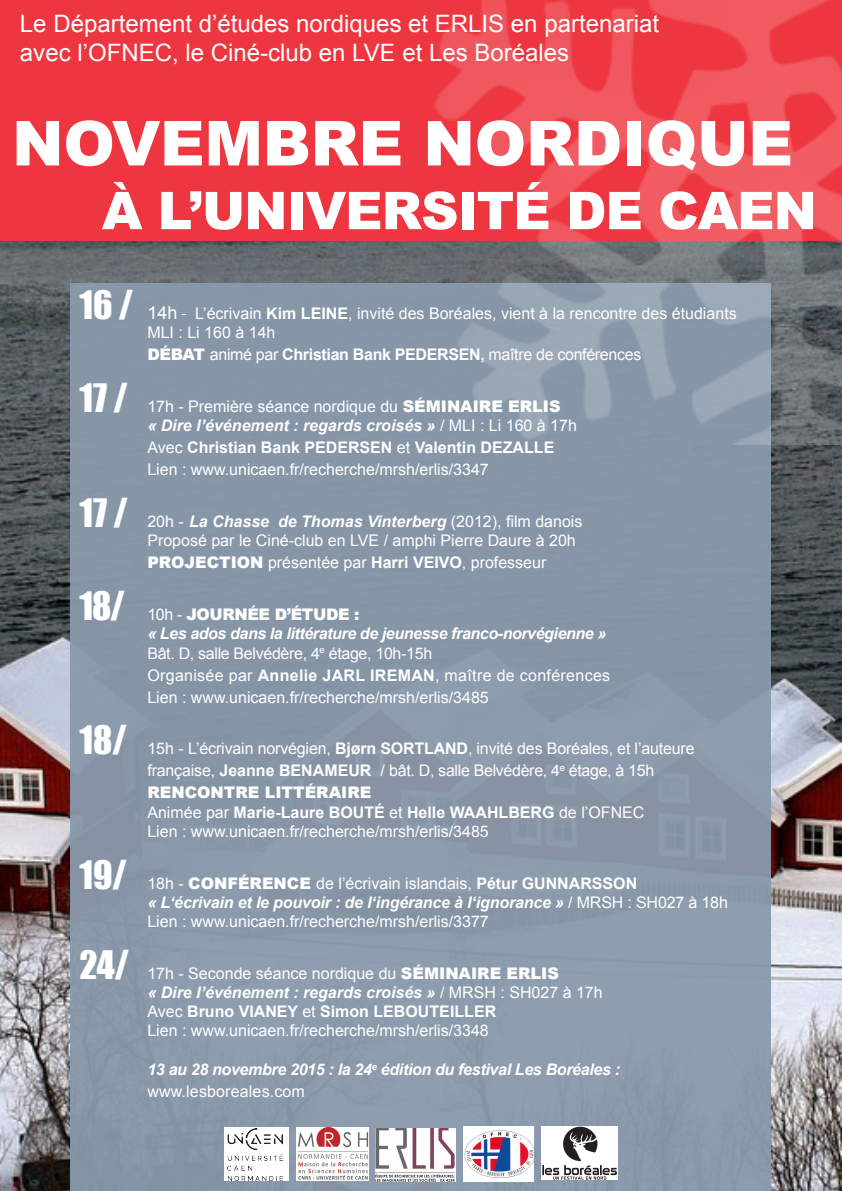
<style>
.page{position:relative;width:842px;height:1191px;background:#fff}
.page>*{position:absolute;margin:0;border:0;box-sizing:border-box;transform-origin:0 0}
.t1{font:900 62px "Arial";letter-spacing:-.005em;color:#fff}
.t2{font:900 52px "Arial";letter-spacing:-.02em;color:#fff}
.t3{font:36px "Impact";color:#fff}
.t4{font:24px "Arial";color:#fff}
.t5{font:16px/19.2px "Arial";color:#fff}
.t6{font:italic 700 16px "Arial";letter-spacing:-.01em;color:#fff}
.t7{font:16px "Arial";letter-spacing:-.02em;color:#fff}
.t8{font:700 16px "Arial";color:#fff}
.t9{font:16px "Arial";letter-spacing:.02em;color:#fff}
.t10{font:900 16px "Arial";letter-spacing:-.025em;color:#fff}
.t11{font:900 16px "Arial";color:#fff}
.s1{font-family:"Impact";font-size:36px}
.s2{font-size:18px}
.s3{font-family:"Calibri";font-size:18px}
.s4{font-weight:700}
.s5{font-weight:900}
.s6{font-weight:400;font-style:normal}
.s7{font-weight:400}
</style>
<div class="page">
<img style="left:0;top:240px;width:842px;height:951px">
<div style="left:0;top:0;width:842px;height:240px;background:#ee3640"></div>
<div style="left:71px;top:283px;width:700px;height:908px;background:#8a9aac"></div>
<img style="left:393px;top:0;width:448px;height:445px">
<img style="left:296px;top:1127px;width:72px;height:53px">
<div style="left:224px;top:1127px;width:64px;height:53px;background:#fff"></div>
<img style="left:228px;top:1128px;width:55px;height:52px">
<img style="left:376px;top:1128px;width:80px;height:53px">
<img style="left:463px;top:1126px;width:71px;height:55px">
<div style="left:541px;top:1126px;width:77px;height:53px;background:#fff"></div>
<svg style="left:542px;top:1126px;width:75px;height:53px"></svg>
<p class="t4" style="left:20px;top:8px;width:640px">Le Département d’études nordiques et ERLIS en partenariat</p>
<p class="t4" style="left:20px;top:37px;width:551px">avec l’OFNEC, le Ciné-club en LVE et Les Boréales</p>
<p class="t1" style="left:12px;top:98px;width:783px">NOVEMBRE NORDIQUE</p>
<p class="t2" style="left:102px;top:173px;width:716px">À L’UNIVERSITÉ DE CAEN</p>
<p class="t5" style="left:147px;top:304px;width:591px;text-indent:-68px"><span class="s1">16 /</span> <span class="s2">14h</span> <span class="s3">-</span> L’écrivain <span class="s4">Kim LEINE</span>, invité des Boréales, vient à la rencontre des étudiants<br>MLI : Li 160 à 14h</p>
<p class="t7" style="left:147px;top:344px;width:495px"><span class="s5">DÉBAT</span> animé par <span class="s4">Christian Bank PEDERSEN,</span> maître de conférences</p>
<p class="t3" style="left:79px;top:370px;width:50px">17 /</p>
<p class="t5" style="left:147px;top:397px;width:415px">17h - Première séance nordique du <span class="s5">SÉMINAIRE ERLIS</span></p>
<p class="t6" style="left:147px;top:415px;width:431px">« Dire l’événement : regards croisés » <span class="s6">/ MLI : Li 160 à 17h</span></p>
<p class="t8" style="left:147px;top:437px;width:408px"><span class="s7">Avec</span> Christian Bank PEDERSEN <span class="s7">et</span> Valentin DEZALLE</p>
<p class="t5" style="left:147px;top:460px;width:343px">Lien : www.unicaen.fr/recherche/mrsh/erlis/3347</p>
<p class="t3" style="left:79px;top:485px;width:50px">17 /</p>
<p class="t3" style="left:79px;top:578px;width:47px">18/</p>
<p class="t3" style="left:79px;top:712px;width:49px">18/</p>
<p class="t3" style="left:79px;top:846px;width:49px">19/</p>
<p class="t3" style="left:79px;top:936px;width:51px">24/</p>
<p class="t6" style="left:147px;top:511px;width:437px"><span class="s6">20h -</span> La Chasse de Thomas Vinterberg <span class="s6">(2012), film danois</span></p>
<p class="t5" style="left:147px;top:531px;width:430px">Proposé par le Ciné-club en LVE / amphi Pierre Daure à 20h</p>
<p class="t5" style="left:147px;top:553px;width:400px"><span class="s5">PROJECTION</span> présentée par <span class="s4">Harri VEIVO</span>, professeur</p>
<p class="t10" style="left:147px;top:603px;width:214px"><span class="s7">10h -</span> JOURNÉE D’ÉTUDE :</p>
<p class="t6" style="left:147px;top:623px;width:460px">« Les ados dans la littérature de jeunesse franco-norvégienne »</p>
<p class="t7" style="left:147px;top:642px;width:286px">Bât. D, salle Belvédère, 4<sup>e</sup> étage, 10h-15h</p>
<p class="t9" style="left:147px;top:664px;width:464px">Organisée par <span class="s4">Annelie JARL IREMAN</span>, maître de conférences</p>
<p class="t5" style="left:147px;top:687px;width:343px">Lien : www.unicaen.fr/recherche/mrsh/erlis/3485</p>
<p class="t5" style="left:147px;top:739px;width:549px">15h - L’écrivain norvégien, <span class="s4">Bjørn SORTLAND</span>, invité des Boréales, et l’auteure</p>
<p class="t7" style="left:147px;top:760px;width:508px">française, <span class="s4">Jeanne BENAMEUR</span> / bât. D, salle Belvédère, 4<sup>e</sup> étage, à 15h</p>
<p class="t11" style="left:147px;top:781px;width:225px">RENCONTRE LITTÉRAIRE</p>
<p class="t8" style="left:147px;top:801px;width:499px"><span class="s7">Animée par</span> Marie-Laure BOUTÉ <span class="s7">et</span> Helle WAAHLBERG <span class="s7">de l’OFNEC</span></p>
<p class="t5" style="left:147px;top:821px;width:343px">Lien : www.unicaen.fr/recherche/mrsh/erlis/3485</p>
<p class="t5" style="left:147px;top:873px;width:491px">18h - <span class="s5">CONFÉRENCE</span> de l’écrivain islandais, <span class="s4">Pétur GUNNARSSON</span></p>
<p class="t6" style="left:147px;top:891px;width:582px">« L‘écrivain et le pouvoir : de l‘ingérance à l‘ignorance » <span class="s6">/ MRSH : SH027 à 18h</span></p>
<p class="t5" style="left:147px;top:912px;width:343px">Lien : www.unicaen.fr/recherche/mrsh/erlis/3377</p>
<p class="t5" style="left:147px;top:963px;width:413px">17h - Seconde séance nordique du <span class="s5">SÉMINAIRE ERLIS</span></p>
<p class="t6" style="left:147px;top:981px;width:457px">« Dire l’événement : regards croisés » <span class="s6">/ MRSH : SH027 à 17h</span></p>
<p class="t8" style="left:147px;top:1000px;width:350px"><span class="s7">Avec</span> Bruno VIANEY <span class="s7">et</span> Simon LEBOUTEILLER</p>
<p class="t5" style="left:147px;top:1021px;width:343px">Lien : www.unicaen.fr/recherche/mrsh/erlis/3348</p>
<p class="t6" style="left:147px;top:1059px;width:474px">13 au 28 novembre 2015 : la 24<sup>e</sup> édition du festival Les Boréales :</p>
<p class="t5" style="left:147px;top:1082px;width:159px">www.lesboreales.com</p>
</div>
